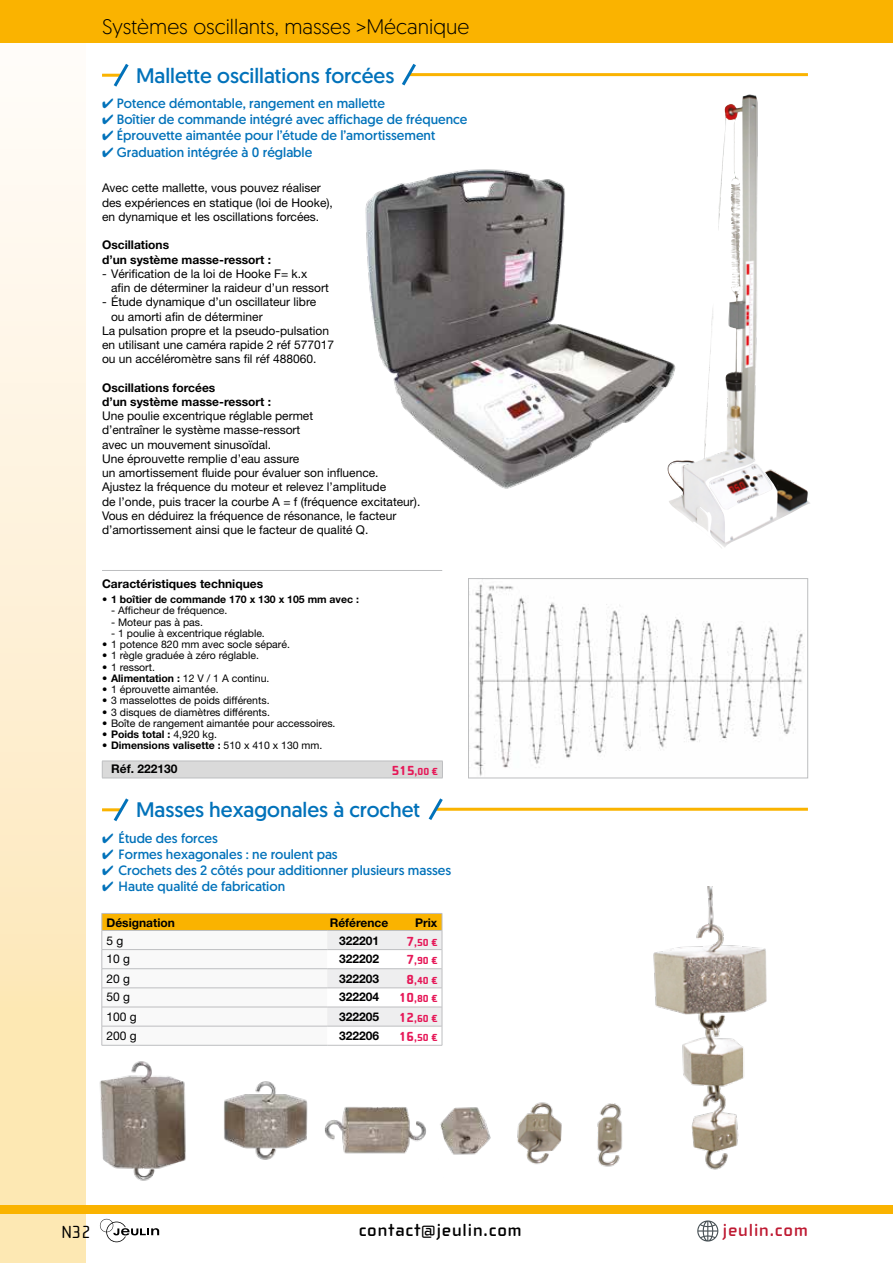
<style>
.page{position:relative;width:893px;height:1263px;background:#fff}
.page>*{position:absolute;margin:0;border:0;box-sizing:border-box;transform-origin:0 0}
.t1{font:21px "Geomanist";color:#0272ba}
.t2{font:300 21px "Geomanist";color:#000}
.t3{font:700 18px "Cholla Wide OT";letter-spacing:.05em;color:#000}
.t4{font:700 18px "Cholla Wide OT";letter-spacing:.05em;color:#be1a32}
.t5{font:18px "Cholla Wide OT";color:#000}
.t6{font:13.5px "Geomanist";color:#0272ba}
.t7{font:12px/14.2px "Helvetica Neue";color:#000}
.t8{font:700 12px/14.2px "Helvetica Neue";color:#000}
.t9{font:10.5px "Helvetica Neue";color:#000}
.t10{font:700 10.5px "Helvetica Neue";color:#000}
.t11{font:800 10.5px "Cholla Wide OT";color:#e61858}
.s1{font-weight:400}
.s2{font-weight:700}
.s3{font-size:13.5px}
</style>
<div class="page">
<div style="left:0;top:0;width:85px;height:1263px;background:linear-gradient(to bottom,#fffdfe,#fde4aa)"></div>
<div style="left:0;top:0;width:893px;height:43px;background:#fab300"></div>
<svg style="left:100px;top:1219px;width:59px;height:23px"></svg>
<svg style="left:697px;top:1220px;width:21px;height:21px"></svg>
<div style="left:0;top:1205px;width:893px;height:8px;background:#fab300"></div>
<img style="left:474px;top:584px;width:329px;height:192px">
<div style="left:468px;top:578px;width:340px;height:200px;border:1px solid #bdbec0"></div>
<img style="left:669px;top:95px;width:141px;height:453px">
<hr style="left:102px;top:74px;width:19px;height:3px;background:#fab300">
<svg style="left:111px;top:63px;width:18px;height:24px"></svg>
<hr style="left:409px;top:73px;width:399px;height:3px;background:#fab300">
<svg style="left:402px;top:63px;width:17px;height:23px"></svg>
<hr style="left:102px;top:570px;width:340px;height:1px;background:#bdbec0">
<img style="left:365px;top:162px;width:314px;height:331px">
<hr style="left:102px;top:778px;width:281px;height:1px;background:#bdbec0">
<hr style="left:383px;top:778px;width:60px;height:1px;background:#bdbec0">
<svg style="left:102px;top:761px;width:341px;height:17px;background:#d8d8d8"></svg>
<hr style="left:102px;top:808px;width:19px;height:3px;background:#fab300">
<svg style="left:111px;top:798px;width:18px;height:24px"></svg>
<hr style="left:436px;top:808px;width:372px;height:3px;background:#fab300">
<svg style="left:428px;top:798px;width:18px;height:22px"></svg>
<img style="left:653px;top:886px;width:113px;height:284px">
<img style="left:99px;top:1044px;width:392px;height:137px">
<img style="left:517px;top:1102px;width:106px;height:65px">
<hr style="left:102px;top:1045px;width:225px;height:1px;background:#bdbec0">
<hr style="left:327px;top:1045px;width:64px;height:1px;background:#bdbec0">
<hr style="left:391px;top:1045px;width:51px;height:1px;background:#bdbec0">
<svg style="left:102px;top:913px;width:341px;height:132px"></svg>
<h1 class="t2" style="left:102px;top:13px;width:369px">Systèmes oscillants, masses &gt;Mécanique</h1>
<h1 class="t1" style="left:136px;top:62px;width:260px">Mallette oscillations forcées</h1>
<p class="t6" style="left:102px;top:95px;width:285px">✔ Potence démontable, rangement en mallette</p>
<p class="t6" style="left:102px;top:111px;width:367px">✔ Boîtier de commande intégré avec affichage de fréquence</p>
<p class="t6" style="left:102px;top:127px;width:335px">✔ Éprouvette aimantée pour l’étude de l’amortissement</p>
<p class="t6" style="left:102px;top:143px;width:212px">✔ Graduation intégrée à 0 réglable</p>
<p class="t7" style="left:102px;top:181px;width:232px">Avec cette mallette, vous pouvez réaliser des expériences en statique (loi de Hooke), en dynamique et les oscillations forcées.</p>
<p class="t8" style="left:102px;top:238px;width:171px">Oscillations<br>d’un système masse-ressort :</p>
<p class="t7" style="left:111px;top:266px;width:219px;text-indent:-9px">- Vérification de la loi de Hooke F= k.x afin de déterminer la raideur d’un ressort</p>
<p class="t7" style="left:102px;top:295px;width:216px">- Étude dynamique d’un oscillateur libre</p>
<p class="t7" style="left:111px;top:309px;width:153px">ou amorti afin de déterminer</p>
<p class="t7" style="left:102px;top:323px;width:228px">La pulsation propre et la pseudo-pulsation</p>
<p class="t7" style="left:102px;top:337px;width:234px">en utilisant une caméra rapide 2 réf 577017</p>
<p class="t7" style="left:102px;top:352px;width:216px">ou un accéléromètre sans fil réf 488060.</p>
<p class="t8" style="left:102px;top:380px;width:171px">Oscillations forcées<br>d’un système masse-ressort :</p>
<p class="t7" style="left:102px;top:409px;width:320px">Une poulie excentrique réglable permet<br>d’entraîner le système masse-ressort<br>avec un mouvement sinusoïdal.<br>Une éprouvette remplie d’eau assure<br>un amortissement fluide pour évaluer son influence.<br>Ajustez la fréquence du moteur et relevez l’amplitude<br>de l’onde, puis tracer la courbe A = f (fréquence excitateur).<br>Vous en déduirez la fréquence de résonance, le facteur d’amortissement ainsi que le facteur de qualité Q.</p>
<p class="t8" style="left:102px;top:576px;width:163px">Caractéristiques techniques</p>
<p class="t10" style="left:102px;top:593px;width:258px"><span class="s1">•</span> 1 boîtier de commande 170 x 130 x 105 mm avec :</p>
<p class="t9" style="left:111px;top:604px;width:118px">- Afficheur de fréquence.</p>
<p class="t9" style="left:111px;top:616px;width:94px">- Moteur pas à pas.</p>
<p class="t9" style="left:111px;top:627px;width:155px">- 1 poulie à excentrique réglable.</p>
<p class="t9" style="left:102px;top:638px;width:189px">• 1 potence 820 mm avec socle séparé.</p>
<p class="t9" style="left:102px;top:649px;width:158px">• 1 règle graduée à zéro réglable.</p>
<p class="t9" style="left:102px;top:661px;width:54px">• 1 ressort.</p>
<p class="t9" style="left:102px;top:672px;width:169px">• <span class="s2">Alimentation :</span> 12 V / 1 A continu.</p>
<p class="t9" style="left:102px;top:683px;width:118px">• 1 éprouvette aimantée.</p>
<p class="t9" style="left:102px;top:694px;width:169px">• 3 masselottes de poids différents.</p>
<p class="t9" style="left:102px;top:706px;width:169px">• 3 disques de diamètres différents.</p>
<p class="t9" style="left:102px;top:717px;width:235px">• Boîte de rangement aimantée pour accessoires.</p>
<p class="t10" style="left:102px;top:728px;width:116px"><span class="s1">•</span> Poids total : <span class="s1">4,920 kg.</span></p>
<p class="t10" style="left:102px;top:739px;width:222px"><span class="s1">•</span> Dimensions valisette : <span class="s1">510 x 410 x 130 mm.</span></p>
<p class="t8" style="left:111px;top:762px;width:68px">Réf. 222130</p>
<p class="t11" style="left:392px;top:765px;width:47px"><span class="s3">515</span>,00 €</p>
<h1 class="t1" style="left:136px;top:796px;width:286px">Masses hexagonales à crochet</h1>
<p class="t6" style="left:102px;top:829px;width:117px">✔ Étude des forces</p>
<p class="t6" style="left:102px;top:845px;width:237px">✔ Formes hexagonales : ne roulent pas</p>
<p class="t6" style="left:102px;top:862px;width:351px">✔ Crochets des 2 côtés pour additionner plusieurs masses</p>
<p class="t6" style="left:102px;top:878px;width:185px">✔ Haute qualité de fabrication</p>
<p class="t8" style="left:106px;top:915px;width:70px">Désignation</p>
<p class="t8" style="left:330px;top:915px;width:60px">Référence</p>
<p class="t8" style="left:415px;top:915px;width:24px">Prix</p>
<p class="t7" style="left:106px;top:933px;width:18px">5 g</p>
<p class="t8" style="left:339px;top:933px;width:42px">322201</p>
<p class="t11" style="left:407px;top:937px;width:32px"><span class="s3">7</span>,50 €</p>
<p class="t7" style="left:106px;top:951px;width:25px">10 g</p>
<p class="t8" style="left:339px;top:951px;width:42px">322202</p>
<p class="t11" style="left:407px;top:955px;width:32px"><span class="s3">7</span>,90 €</p>
<p class="t7" style="left:106px;top:971px;width:25px">20 g</p>
<p class="t8" style="left:339px;top:971px;width:42px">322203</p>
<p class="t11" style="left:407px;top:975px;width:32px"><span class="s3">8</span>,40 €</p>
<p class="t7" style="left:106px;top:990px;width:25px">50 g</p>
<p class="t8" style="left:339px;top:989px;width:42px">322204</p>
<p class="t11" style="left:399px;top:993px;width:40px"><span class="s3">10</span>,80 €</p>
<p class="t7" style="left:106px;top:1010px;width:32px">100 g</p>
<p class="t8" style="left:339px;top:1009px;width:42px">322205</p>
<p class="t11" style="left:399px;top:1013px;width:40px"><span class="s3">12</span>,60 €</p>
<p class="t7" style="left:106px;top:1028px;width:32px">200 g</p>
<p class="t8" style="left:339px;top:1028px;width:42px">322206</p>
<p class="t11" style="left:399px;top:1031px;width:40px"><span class="s3">16</span>,50 €</p>
<h2 class="t5" style="left:62px;top:1222px;width:30px">N32</h2>
<h2 class="t3" style="left:359px;top:1220px;width:164px">contact@jeulin.com</h2>
<h2 class="t4" style="left:723px;top:1220px;width:86px">jeulin.com</h2>
</div>
